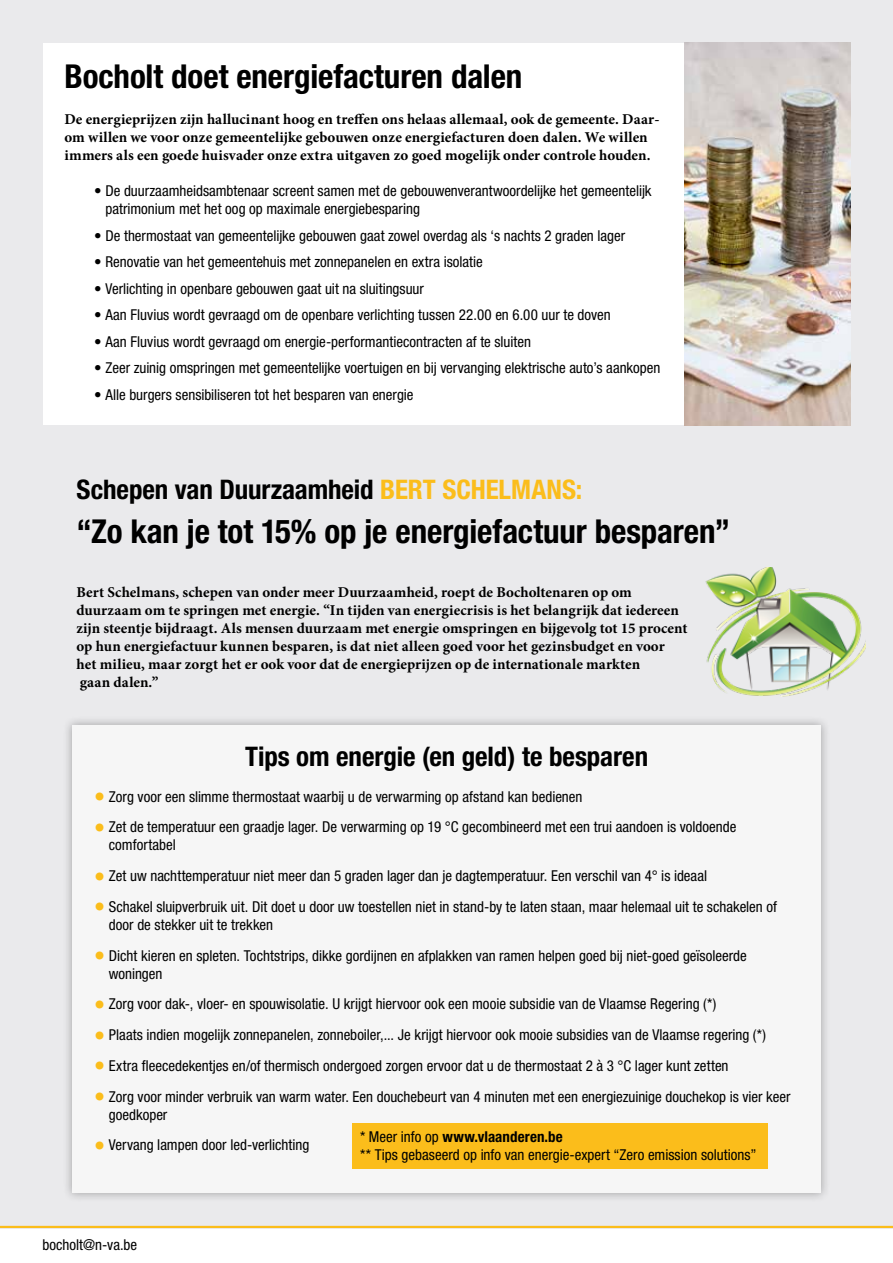
<style>
.page{position:relative;width:893px;height:1263px;background:#fff}
.page>*{position:absolute;margin:0;border:0;box-sizing:border-box;transform-origin:0 0}
.t1{font:700 condensed 33px "Helvetica Neue LT Std";letter-spacing:-.005em;color:#000}
.t2{font:700 condensed 27px "Helvetica Neue LT Std";color:#000}
.t3{font:condensed 15px/18px "Helvetica Neue LT Std";color:#000}
.t4{font:700 15px/18px "Minion Pro";color:#000}
.s1{color:#fbbd1b}
.s2{font-family:"Minion Pro";font-stretch:normal;font-size:30px;color:#fbbd1b}
.s3{font-weight:700}
</style>
<div class="page">
<div style="left:0;top:0;width:893px;height:1229px;background:#e7e7e9"></div>
<div style="left:43px;top:43px;width:807px;height:381px;background:#fff"></div>
<img style="left:685px;top:43px;width:165px;height:382px">
<div style="left:63px;top:715px;width:768px;height:487px;background:#000;opacity:.3"></div>
<div style="left:72px;top:725px;width:749px;height:468px;background:#f6f6f6"></div>
<div style="left:352px;top:1123px;width:415px;height:45px;background:#fbbd1b"></div>
<img style="left:705px;top:567px;width:161px;height:129px">
<svg style="left:0;top:1190px;width:893px;height:38px"></svg>
<h1 class="t1" style="left:65px;top:56px;width:459px">Bocholt doet energiefacturen dalen</h1>
<p class="t4" style="left:65px;top:110px;width:596px">De energieprijzen zijn hallucinant hoog en treffen ons helaas allemaal, ook de gemeente. Daar&shy;om willen we voor onze gemeentelijke gebouwen onze energiefacturen doen dalen. We willen immers als een goede huisvader onze extra uitgaven zo goed mogelijk onder controle houden.</p>
<p class="t3" style="left:105px;top:182px;width:548px;text-indent:-11px">• De duurzaamheidsambtenaar screent samen met de gebouwenverantwoordelijke het gemeentelijk patrimonium met het oog op maximale energiebesparing</p>
<p class="t3" style="left:94px;top:226px;width:532px">• De thermostaat van gemeentelijke gebouwen gaat zowel overdag als ‘s nachts 2 graden lager</p>
<p class="t3" style="left:94px;top:253px;width:390px">• Renovatie van het gemeentehuis met zonnepanelen en extra isolatie</p>
<p class="t3" style="left:94px;top:279px;width:331px">• Verlichting in openbare gebouwen gaat uit na sluitingsuur</p>
<p class="t3" style="left:94px;top:306px;width:518px">• Aan Fluvius wordt gevraagd om de openbare verlichting tussen 22.00 en 6.00 uur te doven</p>
<p class="t3" style="left:94px;top:332px;width:438px">• Aan Fluvius wordt gevraagd om energie-performantiecontracten af te sluiten</p>
<p class="t3" style="left:94px;top:359px;width:568px">• Zeer zuinig omspringen met gemeentelijke voertuigen en bij vervanging elektrische auto’s aankopen</p>
<p class="t3" style="left:94px;top:385px;width:321px">• Alle burgers sensibiliseren tot het besparen van energie</p>
<h2 class="t2" style="left:77px;top:473px;width:507px">Schepen van Duurzaamheid <span class="s1">BERT SCHELMANS:</span></h2>
<h1 class="t1" style="left:77px;top:512px;width:655px">“Zo kan je tot 15% op je energiefactuur besparen”</h1>
<p class="t4" style="left:77px;top:583px;width:612px">Bert Schelmans, schepen van onder meer Duurzaamheid, roept de Bocholtenaren op om duurzaam om te springen met energie. “In tijden van energiecrisis is het belangrijk dat iedereen zijn steentje bijdraagt. Als mensen duurzaam met energie omspringen en bijgevolg tot 15 procent op hun energiefactuur kunnen besparen, is dat niet alleen goed voor het gezinsbudget en voor het milieu, maar zorgt het er ook voor dat de energieprijzen op de internationale markten<br>gaan dalen.”</p>
<h2 class="t2" style="left:245px;top:740px;width:404px">Tips om energie (en geld) te besparen</h2>
<p class="t3" style="left:94px;top:787px;width:490px"><span class="s2">•</span> Zorg voor een slimme thermostaat waarbij u de verwarming op afstand kan bedienen</p>
<p class="t3" style="left:109px;top:818px;width:629px;text-indent:-15px"><span class="s2">•</span> Zet de temperatuur een graadje lager. De verwarming op 19 °C gecombineerd met een trui aandoen is voldoende comfortabel</p>
<p class="t3" style="left:94px;top:867px;width:615px"><span class="s2">•</span> Zet uw nachttemperatuur niet meer dan 5 graden lager dan je dagtemperatuur. Een verschil van 4° is ideaal</p>
<p class="t3" style="left:109px;top:897px;width:670px;text-indent:-15px"><span class="s2">•</span> Schakel sluipverbruik uit. Dit doet u door uw toestellen niet in stand-by te laten staan, maar helemaal uit te schakelen of door de stekker uit te trekken</p>
<p class="t3" style="left:109px;top:946px;width:639px;text-indent:-15px"><span class="s2">•</span> Dicht kieren en spleten. Tochtstrips, dikke gordijnen en afplakken van ramen helpen goed bij niet-goed geïsoleerde woningen</p>
<p class="t3" style="left:94px;top:995px;width:624px"><span class="s2">•</span> Zorg voor dak-, vloer- en spouwisolatie. U krijgt hiervoor ook een mooie subsidie van de Vlaamse Regering (*)</p>
<p class="t3" style="left:94px;top:1026px;width:674px"><span class="s2">•</span> Plaats indien mogelijk zonnepanelen, zonneboiler,... Je krijgt hiervoor ook mooie subsidies van de Vlaamse regering (*)</p>
<p class="t3" style="left:94px;top:1056px;width:636px"><span class="s2">•</span> Extra fleecedekentjes en/of thermisch ondergoed zorgen ervoor dat u de thermostaat 2 à 3 °C lager kunt zetten</p>
<p class="t3" style="left:109px;top:1087px;width:683px;text-indent:-15px"><span class="s2">•</span> Zorg voor minder verbruik van warm water. Een douchebeurt van 4 minuten met een energiezuinige douchekop is vier keer goedkoper</p>
<p class="t3" style="left:94px;top:1136px;width:217px"><span class="s2">•</span> Vervang lampen door led-verlichting</p>
<p class="t3" style="left:360px;top:1128px;width:398px">* Meer info op <span class="s3">www.vlaanderen.be<br></span>** Tips gebaseerd op info van energie-expert “Zero emission solutions”</p>
<p class="t3" style="left:43px;top:1236px;width:96px">bocholt@n-va.be</p>
</div>
